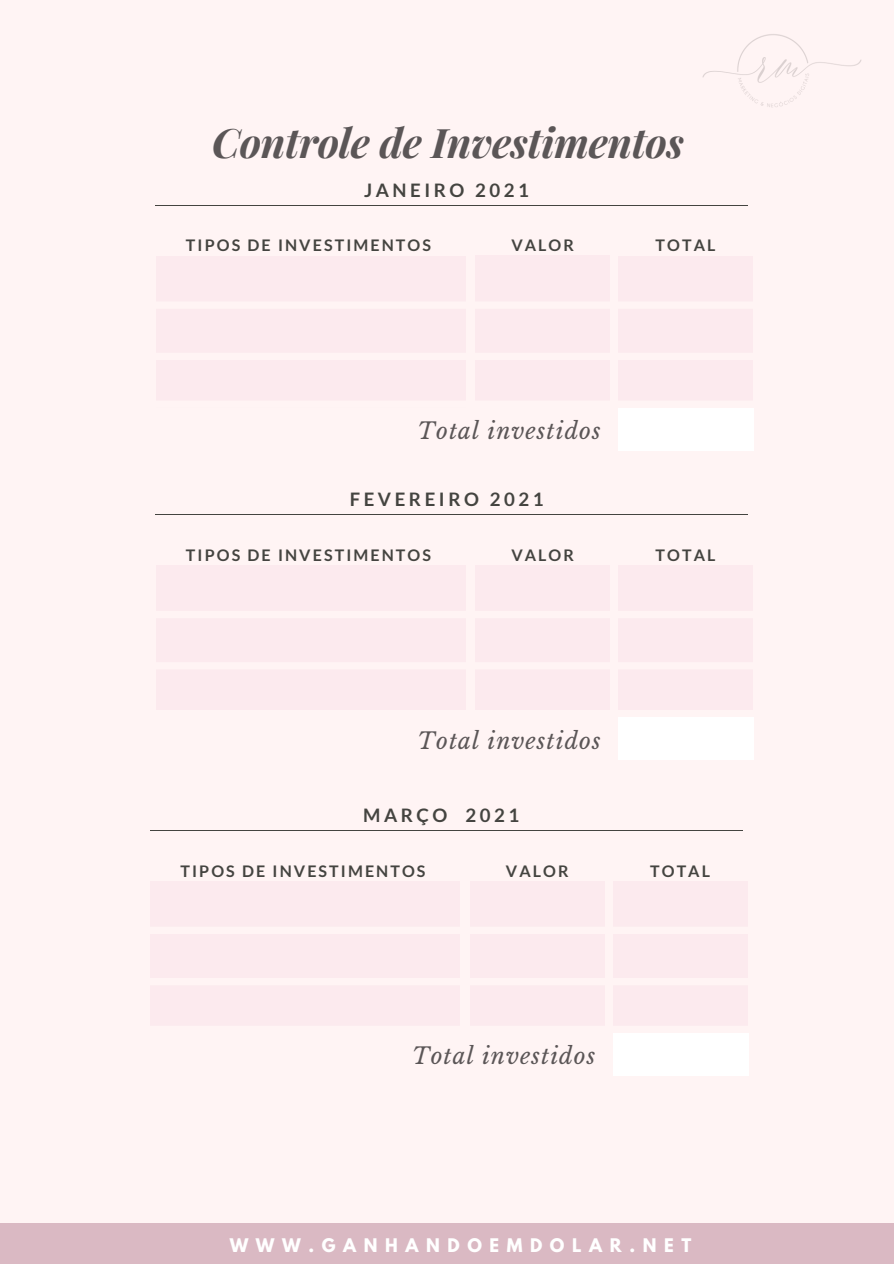
<style>
.page{position:relative;width:894px;height:1264px;background:#fff}
.page>*{position:absolute;margin:0;border:0;box-sizing:border-box;transform-origin:0 0}
.t1{font:italic 700 40.8px "Playfair Display";letter-spacing:-.01em;color:#5b5657}
.t2{font:italic 22.5px "Libre Baskerville";letter-spacing:.045em;color:#5b5657}
.t3{font:700 18.6px "Lato";letter-spacing:.19em;color:#444440}
.t4{font:700 16.65px "League Spartan";letter-spacing:.455em;color:#fff}
.t5{font:700 16.05px "Lato";letter-spacing:.13em;color:#444440}
</style>
<div class="page">
<div style="left:0;top:0;width:893px;height:1263px;background:#fff4f4"></div>
<hr style="left:156px;top:205px;width:591px;height:1px;background:#444440">
<div style="left:156px;top:256px;width:309px;height:151px;background:#fceaee"></div>
<div style="left:475px;top:256px;width:134px;height:148px;background:#fceaee"></div>
<div style="left:618px;top:256px;width:134px;height:144px;background:#fceaee"></div>
<div style="left:80px;top:301px;width:771px;height:8px;background:#fff4f4"></div>
<div style="left:105px;top:353px;width:771px;height:7px;background:#fff4f4"></div>
<div style="left:125px;top:400px;width:768px;height:8px;background:#fff4f4"></div>
<div style="left:618px;top:408px;width:135px;height:42px;background:#fff"></div>
<hr style="left:156px;top:514px;width:591px;height:1px;background:#444440">
<div style="left:156px;top:565px;width:309px;height:152px;background:#fceaee"></div>
<div style="left:475px;top:565px;width:134px;height:148px;background:#fceaee"></div>
<div style="left:618px;top:565px;width:134px;height:144px;background:#fceaee"></div>
<div style="left:80px;top:611px;width:771px;height:7px;background:#fff4f4"></div>
<div style="left:105px;top:662px;width:771px;height:7px;background:#fff4f4"></div>
<div style="left:125px;top:710px;width:768px;height:7px;background:#fff4f4"></div>
<div style="left:618px;top:717px;width:135px;height:42px;background:#fff"></div>
<hr style="left:150px;top:830px;width:592px;height:1px;background:#444440">
<div style="left:150px;top:881px;width:310px;height:151px;background:#fceaee"></div>
<div style="left:470px;top:881px;width:134px;height:148px;background:#fceaee"></div>
<div style="left:612px;top:881px;width:135px;height:144px;background:#fceaee"></div>
<div style="left:75px;top:926px;width:771px;height:8px;background:#fff4f4"></div>
<div style="left:100px;top:977px;width:770px;height:8px;background:#fff4f4"></div>
<div style="left:120px;top:1025px;width:770px;height:8px;background:#fff4f4"></div>
<div style="left:612px;top:1033px;width:136px;height:42px;background:#fff"></div>
<img style="left:702px;top:34px;width:160px;height:73px">
<div style="left:0;top:1223px;width:893px;height:40px;background:#dab9c3"></div>
<p class="t1" style="left:212px;top:114px;width:473px">Controle de Investimentos</p>
<h2 class="t3" style="left:364px;top:178px;width:166px">JANEIRO 2021</h2>
<h1 class="t5" style="left:186px;top:236px;width:246px">TIPOS DE INVESTIMENTOS</h1>
<h2 class="t5" style="left:511px;top:236px;width:64px">VALOR</h2>
<h2 class="t5" style="left:655px;top:236px;width:61px">TOTAL</h2>
<h2 class="t2" style="left:417px;top:417px;width:185px">Total investidos</h2>
<h2 class="t3" style="left:349px;top:487px;width:195px">FEVEREIRO 2021</h2>
<h2 class="t5" style="left:186px;top:545px;width:246px">TIPOS DE INVESTIMENTOS</h2>
<h2 class="t5" style="left:511px;top:545px;width:64px">VALOR</h2>
<h2 class="t5" style="left:655px;top:545px;width:61px">TOTAL</h2>
<h2 class="t2" style="left:417px;top:726px;width:185px">Total investidos</h2>
<h2 class="t3" style="left:363px;top:803px;width:157px">MARÇO 2021</h2>
<h2 class="t5" style="left:180px;top:860px;width:246px">TIPOS DE INVESTIMENTOS</h2>
<h2 class="t5" style="left:505px;top:860px;width:64px">VALOR</h2>
<h2 class="t5" style="left:650px;top:860px;width:61px">TOTAL</h2>
<h2 class="t2" style="left:412px;top:1042px;width:185px">Total investidos</h2>
<h2 class="t4" style="left:229px;top:1236px;width:463px">WWW.GANHANDOEMDOLAR.NET</h2>
</div>
